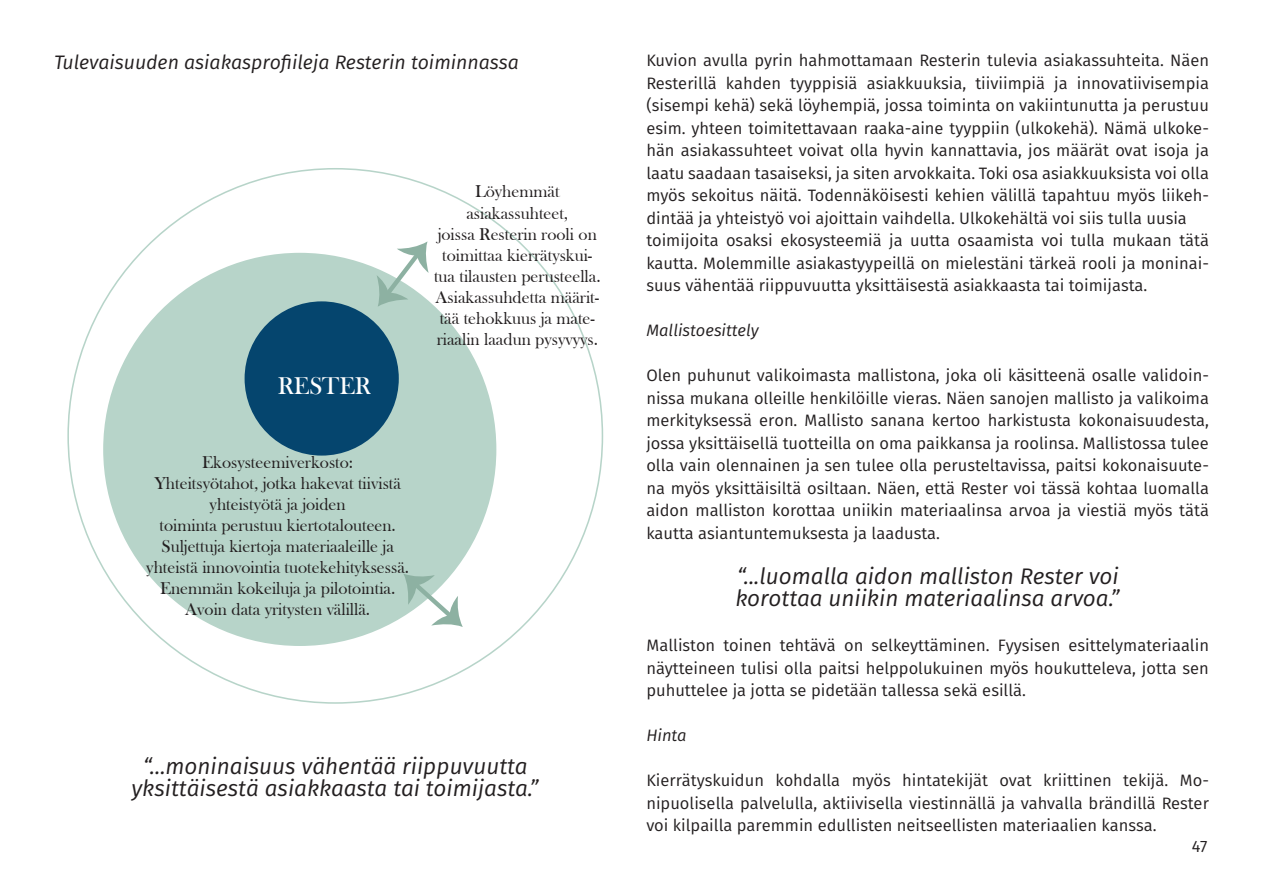
<style>
.page{position:relative;width:1263px;height:893px;background:#fff}
.page>*{position:absolute;margin:0;border:0;box-sizing:border-box;transform-origin:0 0}
.t1{font:24.9px "Bask Old Face";color:#fff}
.t2{font:italic 22.5px "Fira Sans";color:#231f20}
.t3{font:italic 19.5px "Fira Sans";color:#231f20}
.t4{font:17.55px/21.1px "Bask Old Face";color:#231f20;text-align:center}
.t5{font:16.5px/22.5px "Fira Sans";color:#231f20;text-align:justify}
.t6{font:italic 16.5px "Fira Sans";color:#231f20}
</style>
<div class="page">
<svg style="left:67px;top:168px;width:536px;height:536px"></svg>
<div style="left:103px;top:253px;width:393px;height:393px;background:#b7d4c9;border-radius:50%"></div>
<div style="left:245px;top:301px;width:154px;height:155px;background:#05456e;border-radius:50%"></div>
<svg style="left:377px;top:241px;width:52px;height:66px"></svg>
<svg style="left:403px;top:574px;width:60px;height:53px"></svg>
<p class="t3" style="left:54px;top:48px;width:466px">Tulevaisuuden asiakasprofiileja Resterin toiminnassa</p>
<h1 class="t1" style="left:278px;top:372px;width:95px">RESTER</h1>
<p class="t4" style="left:146px;top:452px;width:264px">Ekosysteemiverkosto:<br>Yhteitsyötahot, jotka hakevat tiivistä yhteistyötä ja joiden<br>toiminta perustuu kiertotalouteen.<br>Suljettuja kiertoja materiaaleille ja yhteistä innovointia tuotekehityksessä.<br>Enemmän kokeiluja ja pilotointia.<br>Avoin data yritysten välillä.</p>
<p class="t4" style="left:434px;top:181px;width:168px">Löyhemmät asiakassuhteet,<br>joissa Resterin rooli on toimittaa kierrätyskui&shy;tua tilausten perusteella.<br>Asiakassuhdetta määrit&shy;tää tehokkuus ja mate&shy;riaalin laadun pysyvyys.</p>
<p class="t2" style="left:143px;top:750px;width:386px">“...moninaisuus vähentää riippuvuutta</p>
<p class="t2" style="left:131px;top:773px;width:409px">yksittäisestä asiakkaasta tai toimijasta.”</p>
<p class="t5" style="left:646px;top:49px;width:564px">Kuvion avulla pyrin hahmottamaan Resterin tulevia asiakassuhteita. Näen Resterillä kahden tyyppisiä asiakkuuksia, tiiviimpiä ja innovatiivisempia (sisempi kehä) sekä löyhempiä, jossa toiminta on vakiintunutta ja perustuu esim. yhteen toimitettavaan raaka-aine tyyppiin (ulkokehä). Nämä ulkoke&shy;hän asiakassuhteet voivat olla hyvin kannattavia, jos määrät ovat isoja ja laatu saadaan tasaiseksi, ja siten arvokkaita. Toki osa asiakkuuksista voi olla myös sekoitus näitä. Todennäköisesti kehien välillä tapahtuu myös liikeh&shy;dintää ja yhteistyö voi ajoittain vaihdella. Ulkokehältä voi siis tulla uusia</p>
<p class="t5" style="left:646px;top:229px;width:564px">toimijoita osaksi ekosysteemiä ja uutta osaamista voi tulla mukaan tätä kautta. Molemmille asiakastyypeillä on mielestäni tärkeä rooli ja moninai&shy;suus vähentää riippuvuutta yksittäisestä asiakkaasta tai toimijasta.</p>
<p class="t6" style="left:646px;top:319px;width:114px">Mallistoesittely</p>
<p class="t5" style="left:646px;top:364px;width:564px">Olen puhunut valikoimasta mallistona, joka oli käsitteenä osalle validoin&shy;nissa mukana olleille henkilöille vieras. Näen sanojen mallisto ja valikoima merkityksessä eron. Mallisto sanana kertoo harkistusta kokonaisuudesta, jossa yksittäisellä tuotteilla on oma paikkansa ja roolinsa. Mallistossa tulee olla vain olennainen ja sen tulee olla perusteltavissa, paitsi kokonaisuute&shy;na myös yksittäisiltä osiltaan. Näen, että Rester voi tässä kohtaa luomalla aidon malliston korottaa uniikin materiaalinsa arvoa ja viestiä myös tätä kautta asiantuntemuksesta ja laadusta.</p>
<p class="t2" style="left:737px;top:560px;width:383px">“...luomalla aidon malliston Rester voi</p>
<p class="t2" style="left:735px;top:583px;width:386px">korottaa uniikin materiaalinsa arvoa.”</p>
<p class="t5" style="left:646px;top:634px;width:564px">Malliston toinen tehtävä on selkeyttäminen. Fyysisen esittelymateriaalin näytteineen tulisi olla paitsi helppolukuinen myös houkutteleva, jotta sen puhuttelee ja jotta se pidetään tallessa sekä esillä.</p>
<p class="t6" style="left:646px;top:724px;width:42px">Hinta</p>
<p class="t5" style="left:646px;top:769px;width:564px">Kierrätyskuidun kohdalla myös hintatekijät ovat kriittinen tekijä. Mo&shy;nipuolisella palvelulla, aktiivisella viestinnällä ja vahvalla brändillä Rester voi kilpailla paremmin edullisten neitseellisten materiaalien kanssa.</p>
<p class="t5" style="left:1192px;top:835px;width:17px">47</p>
</div>
